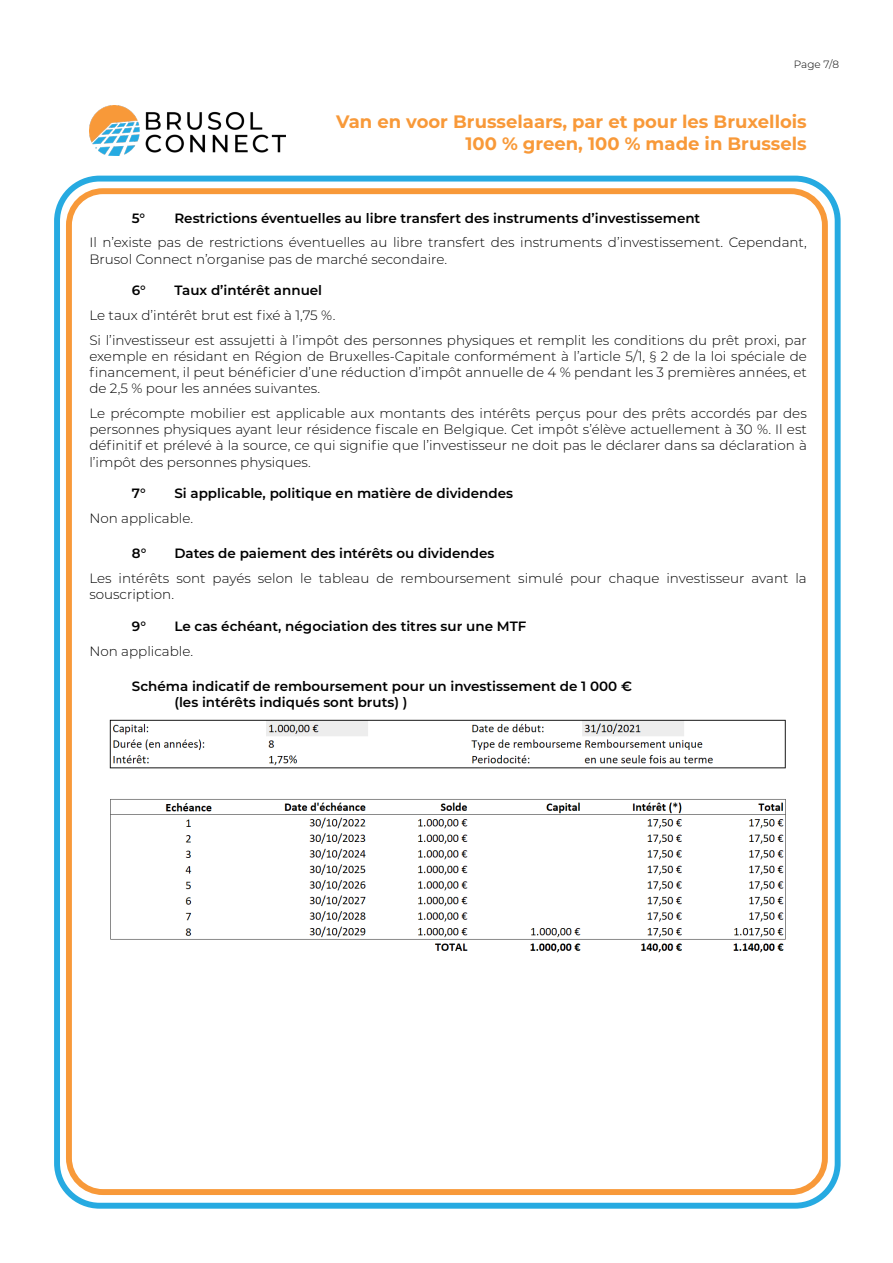
<style>
.page{position:relative;width:893px;height:1263px;background:#fff}
.page>*{position:absolute;margin:0;border:0;box-sizing:border-box;transform-origin:0 0}
.t1{font:700 18px/21.6px "Montserrat";color:#f89939;text-align:right}
.t2{font:300 13.5px/16.2px "Montserrat";color:#000}
.t3{font:600 13.5px/16.2px "Montserrat";color:#000}
.t4{font:300 10.5px "Montserrat";color:#000}
</style>
<div class="page">
<div style="left:54px;top:176px;width:787px;height:1033px;border:6px solid #26aae1;border-radius:43px"></div>
<div style="left:66px;top:188px;width:762px;height:1007px;border:6px solid #f89939;border-radius:34px"></div>
<img style="left:89px;top:105px;width:196px;height:50px">
<img style="left:109px;top:719px;width:677px;height:234px">
<p class="t4" style="left:794px;top:57px;width:47px">Page 7/8</p>
<h1 class="t1" style="left:336px;top:110px;width:472px">Van en voor Brusselaars, par et pour les Bruxellois<br>100 % green, 100 % made in Brussels</h1>
<p class="t3" style="left:132px;top:209px;width:15px">5°</p>
<p class="t3" style="left:174px;top:209px;width:527px">Restrictions éventuelles au libre transfert des instruments d’investissement</p>
<p class="t2" style="left:89px;top:234px;width:719px">Il n’existe pas de restrictions éventuelles au libre transfert des instruments d’investissement. Cependant,<br>Brusol Connect n’organise pas de marché secondaire.</p>
<p class="t3" style="left:132px;top:282px;width:15px">6°</p>
<p class="t3" style="left:174px;top:282px;width:149px">Taux d’intérêt annuel</p>
<p class="t2" style="left:89px;top:302px;width:719px;line-height:24.8px">Le taux d’intérêt brut est fixé à 1,75 %.<br>Si l’investisseur est assujetti à l’impôt des personnes physiques et remplit les conditions du prêt proxi, par</p>
<p class="t2" style="left:89px;top:347px;width:719px;text-align:justify">exemple en résidant en Région de Bruxelles-Capitale conformément à l’article 5/1, § 2 de la loi spéciale de financement, il peut bénéficier d’une réduction d’impôt annuelle de 4 % pendant les 3 premières années, et de 2,5 % pour les années suivantes.</p>
<p class="t2" style="left:89px;top:405px;width:719px;text-align:justify">Le précompte mobilier est applicable aux montants des intérêts perçus pour des prêts accordés par des personnes physiques ayant leur résidence fiscale en Belgique. Cet impôt s’élève actuellement à 30 %. Il est définitif et prélevé à la source, ce qui signifie que l’investisseur ne doit pas le déclarer dans sa déclaration à l’impôt des personnes physiques.</p>
<p class="t3" style="left:132px;top:485px;width:15px">7°</p>
<p class="t3" style="left:174px;top:485px;width:340px">Si applicable, politique en matière de dividendes</p>
<p class="t2" style="left:89px;top:509px;width:105px">Non applicable.</p>
<p class="t3" style="left:132px;top:545px;width:16px">8°</p>
<p class="t3" style="left:174px;top:545px;width:322px">Dates de paiement des intérêts ou dividendes</p>
<p class="t2" style="left:89px;top:570px;width:719px">Les intérêts sont payés selon le tableau de remboursement simulé pour chaque investisseur avant la souscription.</p>
<p class="t3" style="left:132px;top:617px;width:16px">9°</p>
<p class="t3" style="left:174px;top:617px;width:353px">Le cas échéant, négociation des titres sur une MTF</p>
<p class="t2" style="left:89px;top:642px;width:105px">Non applicable.</p>
<p class="t3" style="left:174px;top:678px;width:459px;text-indent:-43px">Schéma indicatif de remboursement pour un investissement de 1 000 € (les intérêts indiqués sont bruts) )</p>
</div>
